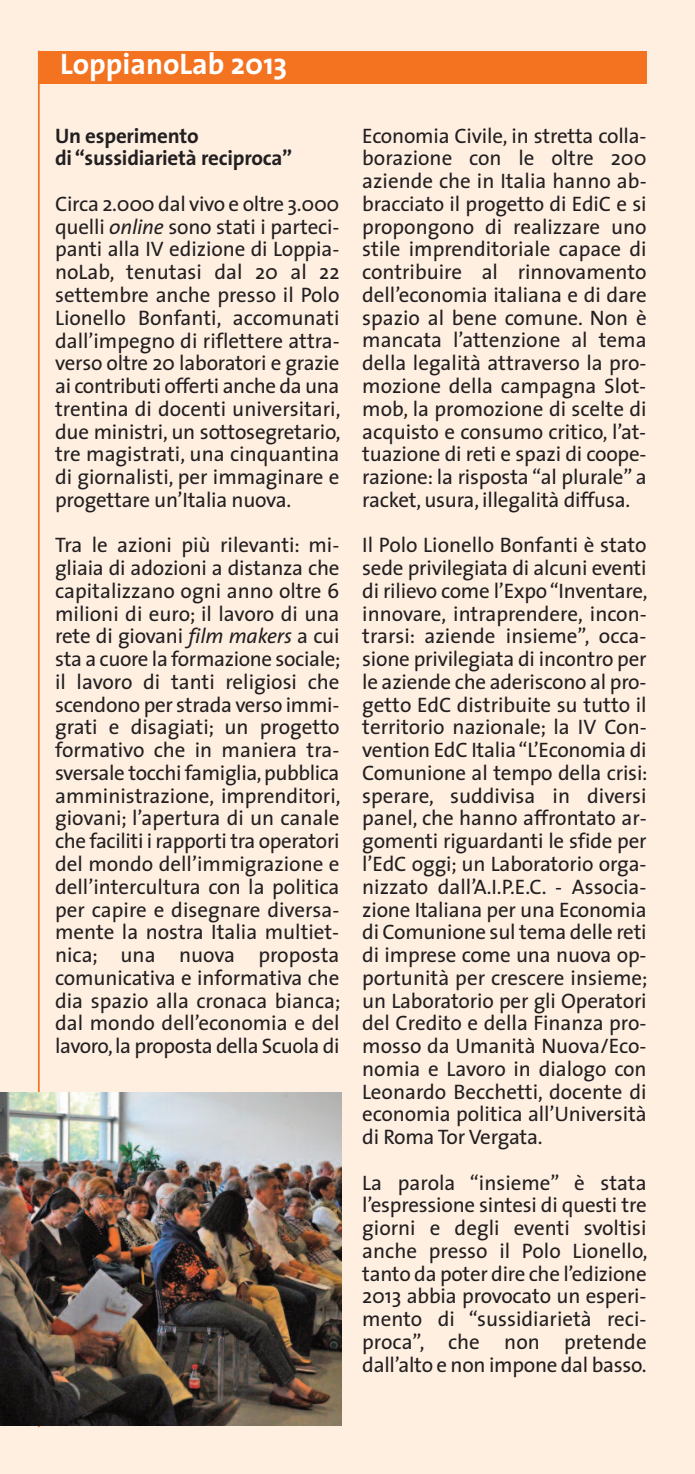
<style>
.page{position:relative;width:695px;height:1474px;background:#fff}
.page>*{position:absolute;margin:0;border:0;box-sizing:border-box;transform-origin:0 0}
.t1{font:700 29.75px "The Sans";color:#fff}
.t2{font:21px/22.8px "The Sans";letter-spacing:-.01em;color:#231f20;text-align:justify}
.t3{font:700 21px/22.8px "The Sans";letter-spacing:-.01em;color:#231f20}
.s1{font-style:italic}
</style>
<div class="page">
<div style="left:0;top:0;width:694px;height:1473px;background:#feefe1"></div>
<hr style="left:38px;top:51px;width:2px;height:1375px;background:#f47321">
<div style="left:39px;top:51px;width:607px;height:33px;background:#f47321"></div>
<img style="left:0;top:1092px;width:342px;height:333px">
<h1 class="t1" style="left:60px;top:52px;width:228px">LoppianoLab 2013</h1>
<p class="t3" style="left:55px;top:126px;width:239px">Un esperimento<br>di “sussidiarietà reciproca”</p>
<p class="t2" style="left:55px;top:194px;width:287px">Circa 2.000 dal vivo e oltre 3.000 quelli <span class="s1">online</span> sono stati i parteci&shy;panti alla IV edizione di Loppia&shy;noLab, tenutasi dal 20 al 22 settembre anche presso il Polo Lionello Bonfanti, accomunati dall’impegno di riflettere attra&shy;verso oltre 20 laboratori e grazie ai contributi offerti anche da una trentina di docenti universitari, due ministri, un sottosegretario, tre magistrati, una cinquantina di giornalisti, per immaginare e progettare un’Italia nuova.</p>
<p class="t2" style="left:55px;top:536px;width:287px">Tra le azioni più rilevanti: mi&shy;gliaia di adozioni a distanza che capitalizzano ogni anno oltre 6 milioni di euro; il lavoro di una rete di giovani <span class="s1">film makers</span> a cui sta a cuore la formazione sociale; il lavoro di tanti religiosi che scendono per strada verso immi&shy;grati e disagiati; un progetto formativo che in maniera tra&shy;sversale tocchi famiglia,pubblica amministrazione, imprenditori, giovani; l’apertura di un canale che faciliti i rapporti tra operatori del mondo dell’immigrazione e dell’intercultura con la politica per capire e disegnare diversa&shy;mente la nostra Italia multiet&shy;nica; una nuova proposta comunicativa e informativa che dia spazio alla cronaca bianca; dal mondo dell’economia e del lavoro,la proposta della Scuola di</p>
<p class="t2" style="left:362px;top:126px;width:286px">Economia Civile, in stretta colla&shy;borazione con le oltre 200 aziende che in Italia hanno ab&shy;bracciato il progetto di EdiC e si propongono di realizzare uno stile imprenditoriale capace di contribuire al rinnovamento dell’economia italiana e di dare spazio al bene comune. Non è mancata l’attenzione al tema della legalità attraverso la pro&shy;mozione della campagna Slot&shy;mob, la promozione di scelte di acquisto e consumo critico, l’at&shy;tuazione di reti e spazi di coope&shy;razione: la risposta “al plurale” a racket, usura, illegalità diffusa.</p>
<p class="t2" style="left:362px;top:536px;width:287px">Il Polo Lionello Bonfanti è stato sede privilegiata di alcuni eventi di rilievo come l’Expo“Inventare, innovare, intraprendere, incon&shy;trarsi: aziende insieme”, occa&shy;sione privilegiata di incontro per le aziende che aderiscono al pro&shy;getto EdC distribuite su tutto il territorio nazionale; la IV Con&shy;vention EdC Italia“L’Economia di Comunione al tempo della crisi: sperare, suddivisa in diversi panel, che hanno affrontato ar&shy;gomenti riguardanti le sfide per l’EdC oggi; un Laboratorio orga&shy;nizzato dall’A.I.P.E.C. - Associa&shy;zione Italiana per una Economia di Comunione sul tema delle reti di imprese come una nuova op&shy;portunità per crescere insieme; un Laboratorio per gli Operatori del Credito e della Finanza pro&shy;mosso da Umanità Nuova/Eco&shy;nomia e Lavoro in dialogo con Leonardo Becchetti, docente di economia politica all’Università di Roma Tor Vergata.</p>
<p class="t2" style="left:362px;top:1173px;width:287px">La parola “insieme” è stata l’espressione sintesi di questi tre giorni e degli eventi svoltisi anche presso il Polo Lionello, tanto da poter dire che l’edizione 2013 abbia provocato un esperi&shy;mento di “sussidiarietà reci&shy;proca”, che non pretende dall’alto e non impone dal basso.</p>
</div>
